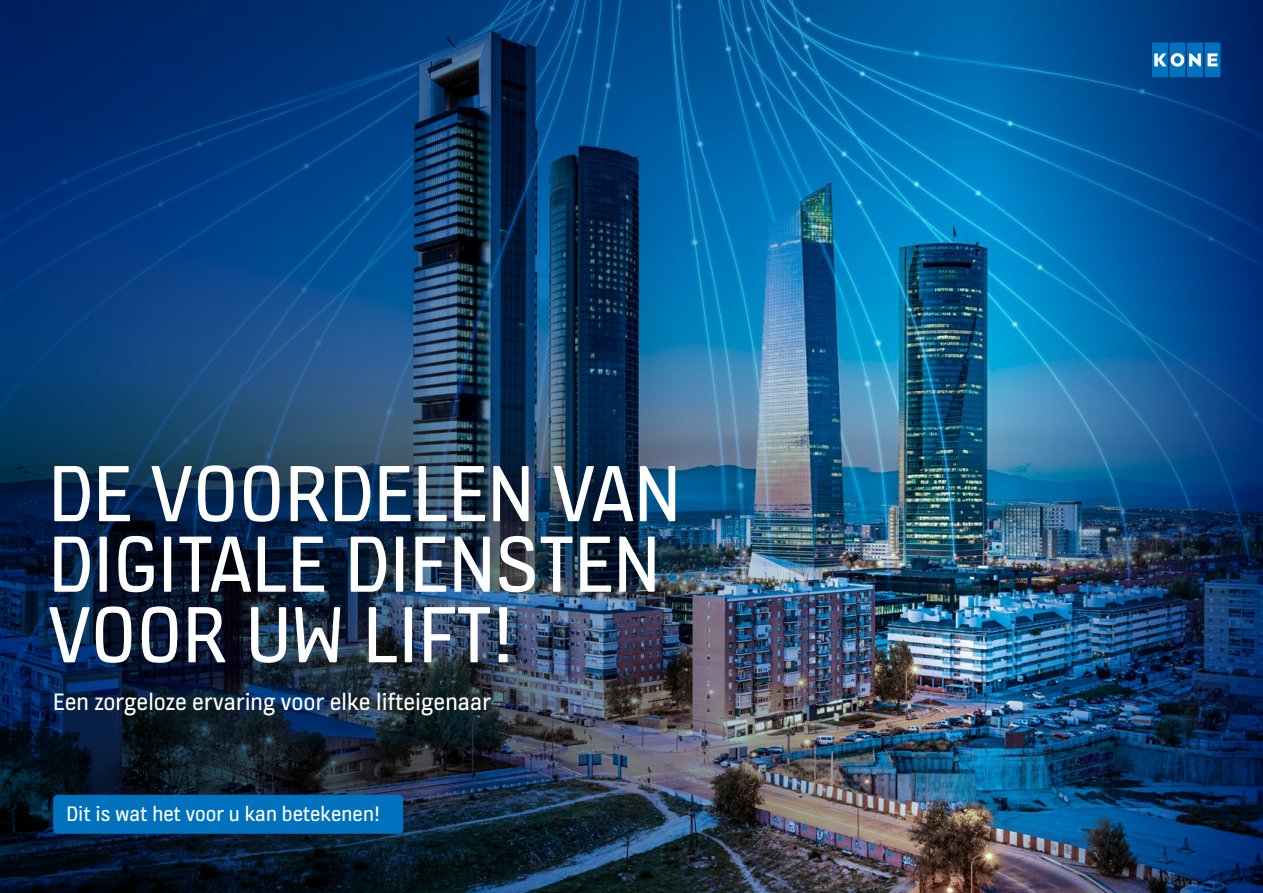
<style>
.page{position:relative;width:1263px;height:893px;background:#fff}
.page>*{position:absolute;margin:0;border:0;box-sizing:border-box;transform-origin:0 0}
.t1{font:85.5px/70.5px "KONE Information";color:#fff}
.t2{font:25.5px "KONE Information";color:#fff}
.t3{font:22.5px "KONE Information";color:#fff}
</style>
<div class="page">
<img style="left:950px;top:0;width:41px;height:893px">
<img style="left:0;top:0;width:950px;height:893px">
<div style="left:53px;top:795px;width:350px;height:39px;background:#0072bd;border-radius:4px"></div>
<img style="left:991px;top:0;width:272px;height:893px">
<svg style="left:1152px;top:43px;width:68px;height:34px;background:#2d86c3"></svg>
<p class="t1" style="left:49px;top:454px;width:634px">DE VOORDELEN VAN<br>DIGITALE DIENSTEN<br>VOOR UW LIFT!</p>
<p class="t2" style="left:53px;top:685px;width:439px">Een zorgeloze ervaring voor elke lifteigenaar</p>
<p class="t3" style="left:67px;top:799px;width:315px">Dit is wat het voor u kan betekenen!</p>
</div>
